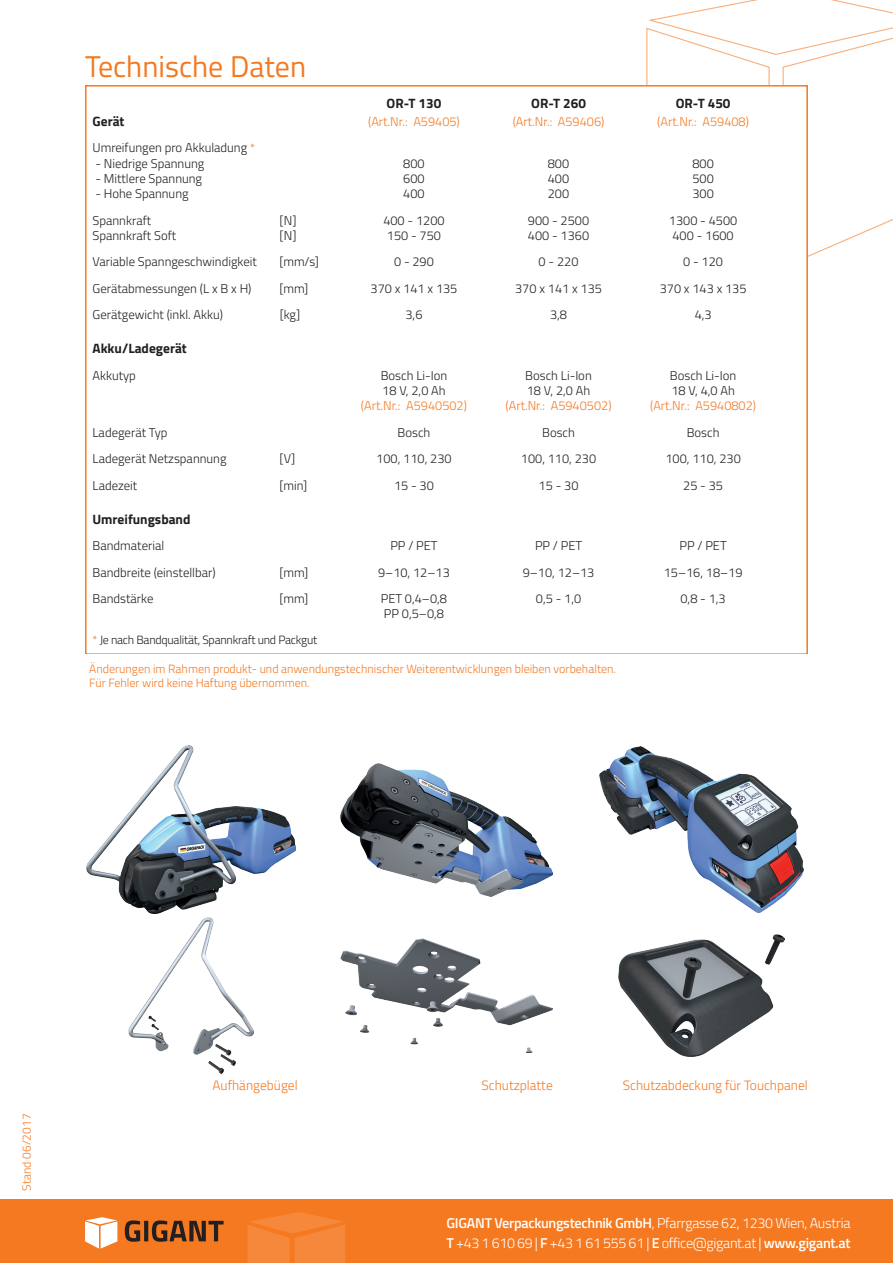
<style>
.page{position:relative;width:893px;height:1263px;background:#fff}
.page>*{position:absolute;margin:0;border:0;box-sizing:border-box;transform-origin:0 0}
.t1{font:30px "Titillium Web";color:#f47921}
.t2{font:300 14.25px/19.5px "Titillium Web";letter-spacing:-.02em;color:#fff}
.t3{font:700 13.5px "Titillium Web";color:#231f20}
.t4{font:300 13.5px "Titillium Web";color:#f47921}
.t5{font:300 12.75px/15.3px "Titillium Web";color:#231f20}
.t6{font:300 12.75px "Titillium Web";color:#f47921}
.t7{font:300 12px/14.4px "Titillium Web";color:#f47921}
.t8{font:300 12px "Titillium Web";letter-spacing:-.02em;color:#231f20}
.s1{font-size:12px;color:#f47921}
.s2{color:#f47921}
.s3{font-weight:600}
</style>
<div class="page">
<div style="left:0;top:1199px;width:893px;height:64px;background:#f47921"></div>
<svg style="left:646px;top:0;width:247px;height:257px"></svg>
<svg style="left:247px;top:1212px;width:98px;height:51px"></svg>
<svg style="left:125px;top:1220px;width:99px;height:22px"></svg>
<svg style="left:85px;top:1217px;width:32px;height:31px"></svg>
<div style="left:86px;top:86px;width:721px;height:568px;background:#fff"></div>
<img style="left:129px;top:917px;width:125px;height:156px">
<img style="left:618px;top:934px;width:167px;height:122px">
<img style="left:340px;top:938px;width:213px;height:115px">
<img style="left:87px;top:746px;width:209px;height:168px">
<img style="left:600px;top:747px;width:203px;height:165px">
<img style="left:340px;top:763px;width:213px;height:133px">
<h1 class="t1" style="left:85px;top:44px;width:223px">Technische Daten</h1>
<p class="t3" style="left:93px;top:111px;width:33px">Gerät</p>
<p class="t5" style="left:93px;top:140px;width:164px">Umreifungen pro Akkuladung <span class="s1">*</span></p>
<p class="t5" style="left:95px;top:155px;width:111px">- Niedrige Spannung</p>
<p class="t5" style="left:95px;top:170px;width:108px">- Mittlere Spannung</p>
<p class="t5" style="left:95px;top:185px;width:95px">- Hohe Spannung</p>
<p class="t3" style="left:387px;top:93px;width:56px">OR-T 130</p>
<p class="t6" style="left:368px;top:112px;width:93px">(Art.Nr.: A59405)</p>
<p class="t3" style="left:531px;top:93px;width:56px">OR-T 260</p>
<p class="t6" style="left:513px;top:112px;width:93px">(Art.Nr.: A59406)</p>
<p class="t3" style="left:676px;top:93px;width:56px">OR-T 450</p>
<p class="t6" style="left:657px;top:112px;width:93px">(Art.Nr.: A59408)</p>
<p class="t5" style="left:403px;top:155px;width:23px;text-align:justify">800<br>600<br>400</p>
<p class="t5" style="left:548px;top:155px;width:23px;text-align:justify">800<br>400<br>200</p>
<p class="t5" style="left:692px;top:155px;width:23px;text-align:justify">800<br>500<br>300</p>
<p class="t5" style="left:93px;top:212px;width:85px">Spannkraft<br>Spannkraft Soft</p>
<p class="t5" style="left:280px;top:212px;width:18px">[N] [N]</p>
<p class="t5" style="left:383px;top:212px;width:63px">400 - 1200<br>150 - 750</p>
<p class="t5" style="left:528px;top:212px;width:63px">900 - 2500<br>400 - 1360</p>
<p class="t5" style="left:669px;top:212px;width:70px">1300 - 4500<br>400 - 1600</p>
<p class="t5" style="left:93px;top:254px;width:166px">Variable Spanngeschwindigkeit</p>
<p class="t5" style="left:280px;top:254px;width:41px">[mm/s]</p>
<p class="t5" style="left:394px;top:254px;width:41px">0 - 290</p>
<p class="t5" style="left:539px;top:254px;width:41px">0 - 220</p>
<p class="t5" style="left:683px;top:254px;width:41px">0 - 120</p>
<p class="t5" style="left:93px;top:280px;width:160px">Gerätabmessungen (L x B x H)</p>
<p class="t5" style="left:280px;top:280px;width:30px">[mm]</p>
<p class="t5" style="left:371px;top:280px;width:88px">370 x 141 x 135</p>
<p class="t5" style="left:515px;top:280px;width:88px">370 x 141 x 135</p>
<p class="t5" style="left:660px;top:280px;width:88px">370 x 143 x 135</p>
<p class="t5" style="left:93px;top:307px;width:132px">Gerätgewicht (inkl. Akku)</p>
<p class="t5" style="left:280px;top:307px;width:22px">[kg]</p>
<p class="t5" style="left:405px;top:307px;width:18px">3,6</p>
<p class="t5" style="left:550px;top:307px;width:18px">3,8</p>
<p class="t5" style="left:695px;top:307px;width:18px">4,3</p>
<p class="t3" style="left:93px;top:338px;width:96px">Akku/Ladegerät</p>
<p class="t5" style="left:93px;top:367px;width:45px">Akkutyp</p>
<p class="t5" style="left:381px;top:367px;width:68px">Bosch Li-Ion<br>18 V, 2,0 Ah</p>
<p class="t6" style="left:361px;top:397px;width:107px">(Art.Nr.: A5940502)</p>
<p class="t5" style="left:525px;top:367px;width:68px">Bosch Li-Ion<br>18 V, 2,0 Ah</p>
<p class="t6" style="left:506px;top:397px;width:107px">(Art.Nr.: A5940502)</p>
<p class="t5" style="left:670px;top:367px;width:68px">Bosch Li-Ion<br>18 V, 4,0 Ah</p>
<p class="t6" style="left:650px;top:397px;width:107px">(Art.Nr.: A5940802)</p>
<p class="t5" style="left:93px;top:424px;width:76px">Ladegerät Typ</p>
<p class="t5" style="left:398px;top:424px;width:34px">Bosch</p>
<p class="t5" style="left:542px;top:424px;width:34px">Bosch</p>
<p class="t5" style="left:687px;top:424px;width:34px">Bosch</p>
<p class="t5" style="left:93px;top:450px;width:136px">Ladegerät Netzspannung</p>
<p class="t5" style="left:280px;top:450px;width:17px">[V]</p>
<p class="t5" style="left:376px;top:450px;width:77px">100, 110, 230</p>
<p class="t5" style="left:521px;top:450px;width:77px">100, 110, 230</p>
<p class="t5" style="left:665px;top:450px;width:77px">100, 110, 230</p>
<p class="t5" style="left:93px;top:477px;width:46px">Ladezeit</p>
<p class="t5" style="left:280px;top:477px;width:29px">[min]</p>
<p class="t5" style="left:394px;top:477px;width:41px">15 - 30</p>
<p class="t5" style="left:539px;top:477px;width:41px">15 - 30</p>
<p class="t5" style="left:683px;top:477px;width:41px">25 - 35</p>
<p class="t3" style="left:93px;top:509px;width:99px">Umreifungsband</p>
<p class="t5" style="left:93px;top:537px;width:73px">Bandmaterial</p>
<p class="t5" style="left:390px;top:537px;width:49px">PP / PET</p>
<p class="t5" style="left:535px;top:537px;width:49px">PP / PET</p>
<p class="t5" style="left:680px;top:537px;width:49px">PP / PET</p>
<p class="t5" style="left:93px;top:564px;width:125px">Bandbreite (einstellbar)</p>
<p class="t5" style="left:280px;top:564px;width:30px">[mm]</p>
<p class="t5" style="left:378px;top:564px;width:73px">9–10, 12–13</p>
<p class="t5" style="left:523px;top:564px;width:73px">9–10, 12–13</p>
<p class="t5" style="left:664px;top:564px;width:80px">15–16, 18–19</p>
<p class="t5" style="left:93px;top:590px;width:62px">Bandstärke</p>
<p class="t5" style="left:280px;top:590px;width:30px">[mm]</p>
<p class="t5" style="left:381px;top:590px;width:68px">PET 0,4–0,8<br>PP 0,5–0,8</p>
<p class="t5" style="left:536px;top:590px;width:47px">0,5 - 1,0</p>
<p class="t5" style="left:680px;top:590px;width:47px">0,8 - 1,3</p>
<p class="t8" style="left:93px;top:631px;width:226px"><span class="s2">*</span> Je nach Bandqualität, Spannkraft und Packgut</p>
<p class="t7" style="left:89px;top:661px;width:528px">Änderungen im Rahmen produkt- und anwendungstechnischer Weiterentwicklungen bleiben vorbehalten.<br>Für Fehler wird keine Haftung übernommen.</p>
<p class="t7" style="left:19px;top:1191px;width:78px;rotate:-90deg">Stand 06/2017</p>
<p class="t4" style="left:213px;top:1076px;width:87px">Aufhängebügel</p>
<p class="t4" style="left:482px;top:1076px;width:73px">Schutzplatte</p>
<p class="t4" style="left:623px;top:1076px;width:187px">Schutzabdeckung für Touchpanel</p>
<p class="t2" style="left:446px;top:1213px;width:405px"><span class="s3">GIGANT Verpackungstechnik GmbH</span>, Pfarrgasse 62, 1230 Wien, Austria<br><span class="s3">T</span> +43 1 610 69 | <span class="s3">F</span> +43 1 61 555 61 | <span class="s3">E</span> office@gigant.at | <span class="s3">www.gigant.at</span></p>
</div>
